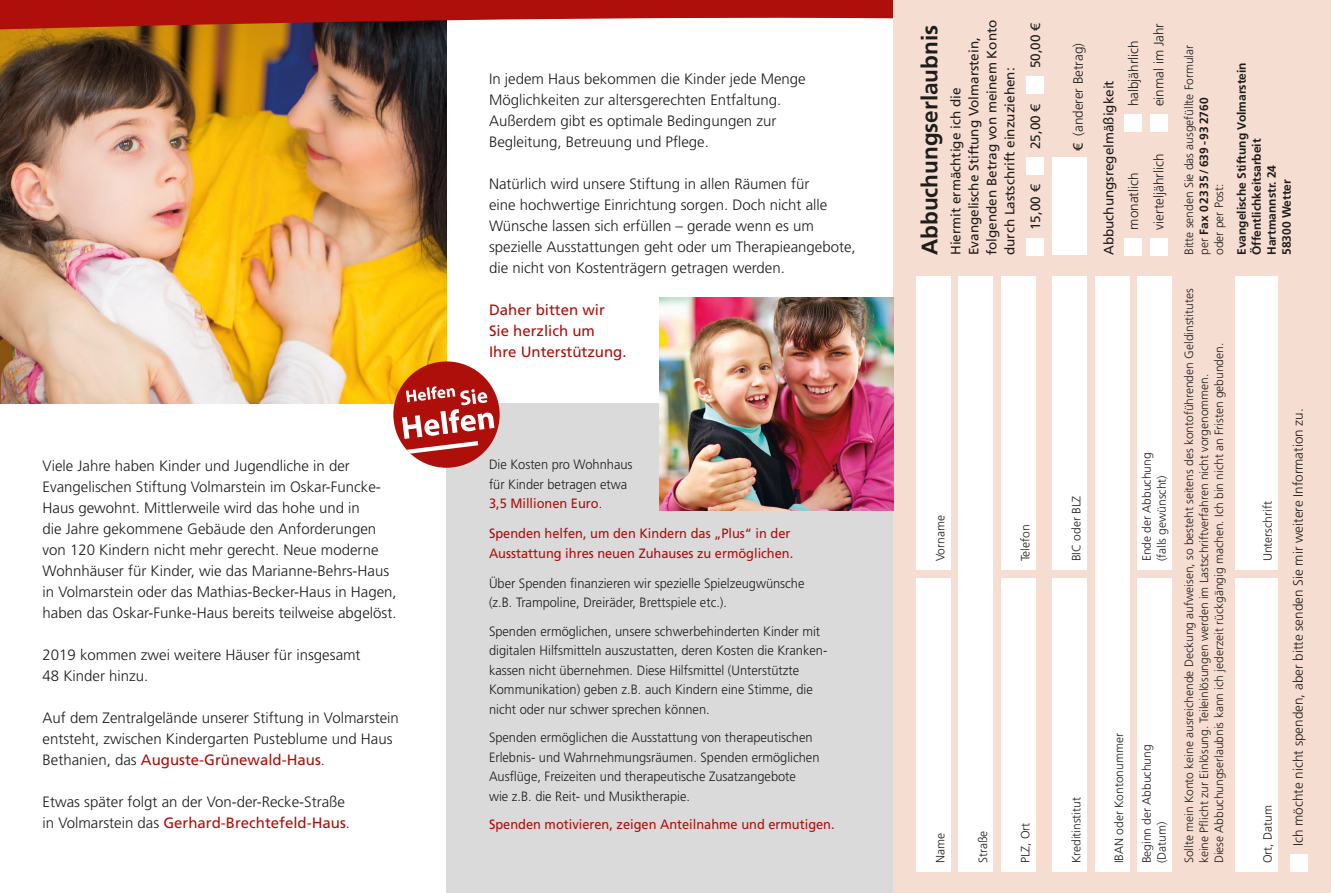
<style>
.page{position:relative;width:1331px;height:893px;background:#fff}
.page>*{position:absolute;margin:0;border:0;box-sizing:border-box;transform-origin:0 0}
.t1{font:700 22.5px "Frutiger LT Std";color:#1d1d1b}
.t2{font:300 15px/21px "Frutiger LT Std";color:#1d1d1b}
.t3{font:15px/21px "Frutiger LT Std";color:#ae0f0a}
.t4{font:300 13.5px/19.5px "Frutiger LT Std";color:#1d1d1b;scale:.95 1}
.t5{font:13.5px/18px "Frutiger LT Std";color:#1d1d1b}
.t6{font:13.5px/19.5px "Frutiger LT Std";color:#ae0f0a;scale:.95 1}
.t7{font:300 13.5px/25.5px "Frutiger LT Std";color:#1d1d1b}
.t8{font:300 12px/15px "Frutiger LT Std";color:#1d1d1b}
.t9{font:700 12px/15px "Frutiger LT Std";color:#1d1d1b}
.s1{font-weight:400;color:#ae0f0a}
.s2{font-weight:400}
.s3{font-weight:700}
</style>
<div class="page">
<img style="left:0;top:30px;width:446px;height:374px">
<div style="left:446px;top:404px;width:447px;height:489px;background:#dadada"></div>
<svg style="left:0;top:0;width:893px;height:30px"></svg>
<div style="left:893px;top:0;width:438px;height:893px;background:#f5ddd2"></div>
<div style="left:916px;top:276px;width:34px;height:294px;background:#fff"></div>
<div style="left:916px;top:578px;width:34px;height:294px;background:#fff"></div>
<div style="left:959px;top:276px;width:34px;height:596px;background:#fff"></div>
<div style="left:1001px;top:578px;width:34px;height:294px;background:#fff"></div>
<div style="left:1052px;top:578px;width:34px;height:294px;background:#fff"></div>
<div style="left:1095px;top:276px;width:34px;height:596px;background:#fff"></div>
<div style="left:1137px;top:578px;width:34px;height:294px;background:#fff"></div>
<div style="left:1235px;top:578px;width:43px;height:294px;background:#fff"></div>
<div style="left:1001px;top:276px;width:34px;height:294px;background:#fff"></div>
<div style="left:1052px;top:276px;width:34px;height:294px;background:#fff"></div>
<div style="left:1137px;top:276px;width:34px;height:294px;background:#fff"></div>
<div style="left:1235px;top:276px;width:43px;height:294px;background:#fff"></div>
<div style="left:1290px;top:855px;width:17px;height:17px;background:#fff"></div>
<div style="left:1125px;top:238px;width:17px;height:17px;background:#fff"></div>
<div style="left:1150px;top:238px;width:17px;height:17px;background:#fff"></div>
<div style="left:1125px;top:115px;width:17px;height:17px;background:#fff"></div>
<div style="left:1150px;top:115px;width:17px;height:17px;background:#fff"></div>
<div style="left:1027px;top:238px;width:17px;height:17px;background:#fff"></div>
<div style="left:1027px;top:157px;width:17px;height:17px;background:#fff"></div>
<div style="left:1027px;top:77px;width:17px;height:17px;background:#fff"></div>
<div style="left:1052px;top:157px;width:34px;height:98px;background:#fff"></div>
<div style="left:393px;top:361px;width:107px;height:107px;background:#ae0f0a;border-radius:50%"></div>
<svg style="left:402px;top:386px;width:92px;height:68px"></svg>
<img style="left:659px;top:298px;width:234px;height:212px">
<p class="t2" style="left:43px;top:455px;width:356px">Viele Jahre haben Kinder und Jugendliche in der Evangelischen Stiftung Volmarstein im Oskar-Funcke-Haus gewohnt. Mittlerweile wird das hohe und in<br>die Jahre gekommene Gebäude den Anforderungen von 120 Kindern nicht mehr gerecht. Neue moderne Wohnhäuser für Kinder, wie das Marianne-Behrs-Haus in Volmarstein oder das Mathias-Becker-Haus in Hagen, haben das Oskar-Funke-Haus bereits teilweise abgelöst.</p>
<p class="t2" style="left:43px;top:644px;width:320px">2019 kommen zwei weitere Häuser für insgesamt<br>48 Kinder hinzu.</p>
<p class="t2" style="left:43px;top:707px;width:358px">Auf dem Zentralgelände unserer Stiftung in Volmarstein entsteht, zwischen Kindergarten Pusteblume und Haus<br>Bethanien, das <span class="s1">Auguste-Grünewald-Haus</span>.</p>
<p class="t2" style="left:43px;top:791px;width:309px">Etwas später folgt an der Von-der-Recke-Straße in Volmarstein das <span class="s1">Gerhard-Brechtefeld-Haus</span>.</p>
<p class="t2" style="left:489px;top:68px;width:318px">In jedem Haus bekommen die Kinder jede Menge Möglichkeiten zur altersgerechten Entfaltung.<br>Außerdem gibt es optimale Bedingungen zur Begleitung, Betreuung und Pflege.</p>
<p class="t2" style="left:489px;top:173px;width:368px">Natürlich wird unsere Stiftung in allen Räumen für<br>eine hochwertige Einrichtung sorgen. Doch nicht alle Wünsche lassen sich erfüllen – gerade wenn es um spezielle Ausstattungen geht oder um Therapieangebote, die nicht von Kostenträgern getragen werden.</p>
<p class="t3" style="left:489px;top:299px;width:139px">Daher bitten wir<br>Sie herzlich um<br>Ihre Unterstützung.</p>
<p class="t4" style="left:489px;top:455px;width:153px">Die Kosten pro Wohnhaus für Kinder betragen etwa<br><span class="s1">3,5 Millionen Euro</span>.</p>
<p class="t6" style="left:489px;top:524px;width:322px">Spenden helfen, um den Kindern das „Plus“ in der<br>Ausstattung ihres neuen Zuhauses zu ermöglichen.</p>
<p class="t4" style="left:489px;top:574px;width:334px">Über Spenden finanzieren wir spezielle Spielzeugwünsche (z.B. Trampoline, Dreiräder, Brettspiele etc.).</p>
<p class="t4" style="left:489px;top:622px;width:358px">Spenden ermöglichen, unsere schwerbehinderten Kinder mit digitalen Hilfsmitteln auszustatten, deren Kosten die Kranken&shy;kassen nicht übernehmen. Diese Hilfsmittel (Unterstützte Kommunikation) geben z.B. auch Kindern eine Stimme, die nicht oder nur schwer sprechen können.</p>
<p class="t4" style="left:489px;top:728px;width:349px">Spenden ermöglichen die Ausstattung von therapeutischen Erlebnis- und Wahrnehmungsräumen. Spenden ermöglichen Ausflüge, Freizeiten und therapeutische Zusatzangebote<br>wie z.B. die Reit- und Musiktherapie.</p>
<p class="t6" style="left:489px;top:815px;width:365px">Spenden motivieren, zeigen Anteilnahme und ermutigen.</p>
<h1 class="t1" style="left:916px;top:255px;width:231px;rotate:-90deg">Abbuchungserlaubnis</h1>
<p class="t5" style="left:947px;top:255px;width:237px;rotate:-90deg">Hiermit ermächtige ich die Evangelische Stiftung Volmarstein, folgenden Betrag von meinem Konto durch Lastschrift einzuziehen:</p>
<p class="t5" style="left:1027px;top:68px;width:47px;rotate:-90deg">50,00 €</p>
<p class="t5" style="left:1027px;top:149px;width:47px;rotate:-90deg">25,00 €</p>
<p class="t5" style="left:1027px;top:230px;width:47px;rotate:-90deg">15,00 €</p>
<p class="t8" style="left:933px;top:561px;width:48px;rotate:-90deg">Vorname</p>
<p class="t8" style="left:1018px;top:561px;width:38px;rotate:-90deg">Telefon</p>
<p class="t8" style="left:933px;top:863px;width:31px;rotate:-90deg">Name</p>
<p class="t8" style="left:975px;top:863px;width:34px;rotate:-90deg">Straße</p>
<p class="t8" style="left:1018px;top:863px;width:42px;rotate:-90deg">PLZ, Ort</p>
<p class="t7" style="left:1065px;top:151px;width:109px;rotate:-90deg"><span class="s2">€</span> (anderer Betrag)</p>
<p class="t8" style="left:1069px;top:561px;width:67px;rotate:-90deg">BIC oder BLZ</p>
<p class="t8" style="left:1069px;top:863px;width:67px;rotate:-90deg">Kreditinstitut</p>
<p class="t5" style="left:1100px;top:255px;width:176px;rotate:-90deg">Abbuchungsregelmäßigkeit</p>
<p class="t7" style="left:1121px;top:106px;width:85px;rotate:-90deg">halbjährlich einmal im Jahr</p>
<p class="t7" style="left:1121px;top:230px;width:77px;rotate:-90deg">monatlich vierteljährlich</p>
<p class="t8" style="left:1139px;top:561px;width:110px;rotate:-90deg">Ende der Abbuchung (falls gewünscht)</p>
<p class="t8" style="left:1112px;top:863px;width:132px;rotate:-90deg">IBAN oder Kontonummer</p>
<p class="t8" style="left:1139px;top:863px;width:120px;rotate:-90deg">Beginn der Abbuchung (Datum)</p>
<p class="t8" style="left:1182px;top:255px;width:212px;rotate:-90deg">Bitte senden Sie das ausgefüllte Formular per <span class="s3">Fax 0 23 35 / 639 - 93 2760<br></span>oder per Post:</p>
<p class="t9" style="left:1234px;top:255px;width:194px;rotate:-90deg">Evangelische Stiftung Volmarstein<br>Öffentlichkeitsarbeit<br>Hartmannstr. 24<br>58300 Wetter</p>
<p class="t8" style="left:1182px;top:863px;width:576px;rotate:-90deg">Sollte mein Konto keine ausreichende Deckung aufweisen, so besteht seitens des kontoführenden Geldinstitutes keine Pflicht zur Einlösung. Teileinlösungen werden im Lastschriftverfahren nicht vorgenommen.<br>Diese Abbuchungserlaubnis kann ich jederzeit rückgängig machen. Ich bin nicht an Fristen gebunden.</p>
<p class="t8" style="left:1260px;top:561px;width:61px;rotate:-90deg">Unterschrift</p>
<p class="t8" style="left:1260px;top:863px;width:59px;rotate:-90deg">Ort, Datum</p>
<p class="t7" style="left:1286px;top:846px;width:439px;rotate:-90deg">Ich möchte nicht spenden, aber bitte senden Sie mir weitere Information zu.</p>
</div>
